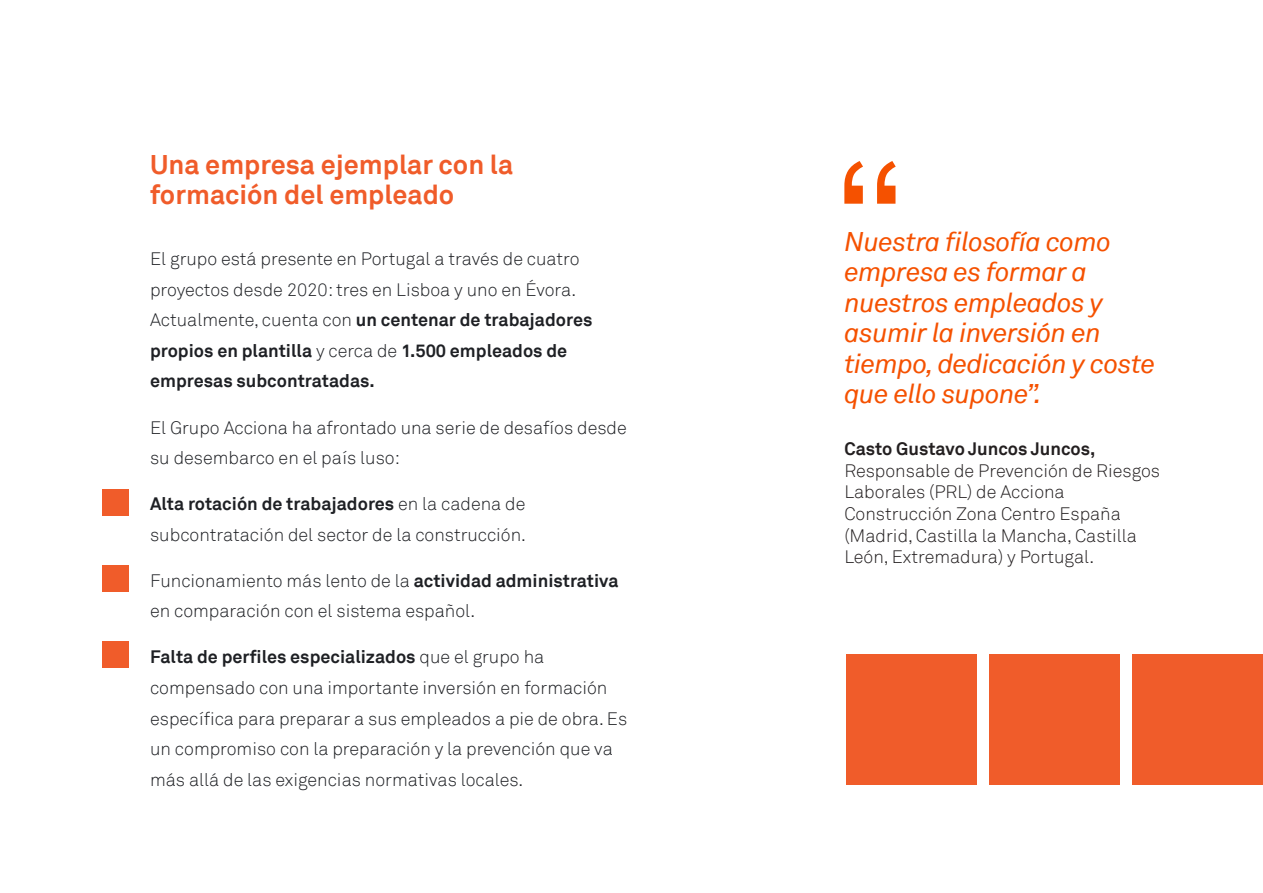
<style>
.page{position:relative;width:1263px;height:893px;background:#fff}
.page>*{position:absolute;margin:0;border:0;box-sizing:border-box;transform-origin:0 0}
.t1{font:italic 27px/30.6px "Akkurat";letter-spacing:-.02em;color:#f55100}
.t2{font:700 27px/30.6px "Akkurat";color:#f05c2a}
.t3{font:300 18px/30.6px "Akkurat";color:#1e2024}
.t4{font:300 18px/21.6px "Akkurat";color:#231f20}
.t5{font:700 18px "Akkurat";color:#231f20}
.s1{font-weight:700}
</style>
<div class="page">
<div style="left:1132px;top:654px;width:131px;height:131px;background:#f05c2a"></div>
<div style="left:989px;top:654px;width:131px;height:131px;background:#f05c2a"></div>
<div style="left:846px;top:654px;width:131px;height:131px;background:#f05c2a"></div>
<div style="left:102px;top:489px;width:26px;height:27px;background:#f05c2a"></div>
<div style="left:102px;top:565px;width:26px;height:27px;background:#f05c2a"></div>
<div style="left:102px;top:641px;width:26px;height:27px;background:#f05c2a"></div>
<svg style="left:844px;top:161px;width:52px;height:43px"></svg>
<h1 class="t2" style="left:150px;top:149px;width:365px">Una empresa ejemplar con la formación del empleado</h1>
<p class="t3" style="left:150px;top:244px;width:444px">El grupo está presente en Portugal a través de cuatro proyectos desde 2020: tres en Lisboa y uno en Évora.<br>Actualmente, cuenta con <span class="s1">un centenar de trabajadores propios en plantilla</span> y cerca de <span class="s1">1.500 empleados de empresas subcontratadas.</span></p>
<p class="t3" style="left:150px;top:412px;width:478px">El Grupo Acciona ha afrontado una serie de desafíos desde su desembarco en el país luso:</p>
<p class="t3" style="left:150px;top:489px;width:377px"><span class="s1">Alta rotación de trabajadores</span> en la cadena de subcontratación del sector de la construcción.</p>
<p class="t3" style="left:150px;top:566px;width:470px">Funcionamiento más lento de la <span class="s1">actividad administrativa </span>en comparación con el sistema español.</p>
<p class="t3" style="left:150px;top:642px;width:479px"><span class="s1">Falta de perfiles especializados</span> que el grupo ha compensado con una importante inversión en formación específica para preparar a sus empleados a pie de obra. Es un compromiso con la preparación y la prevención que va más allá de las exigencias normativas locales.</p>
<h1 class="t1" style="left:844px;top:226px;width:313px">Nuestra filosofía como empresa es formar a nuestros empleados y asumir la inversión en tiempo, dedicación y coste que ello supone”.</h1>
<p class="t5" style="left:844px;top:438px;width:252px">Casto Gustavo Juncos Juncos,</p>
<p class="t4" style="left:844px;top:460px;width:317px">Responsable de Prevención de Riesgos Laborales (PRL) de Acciona Construcción Zona Centro España (Madrid, Castilla la Mancha, Castilla León, Extremadura) y Portugal.</p>
</div>
